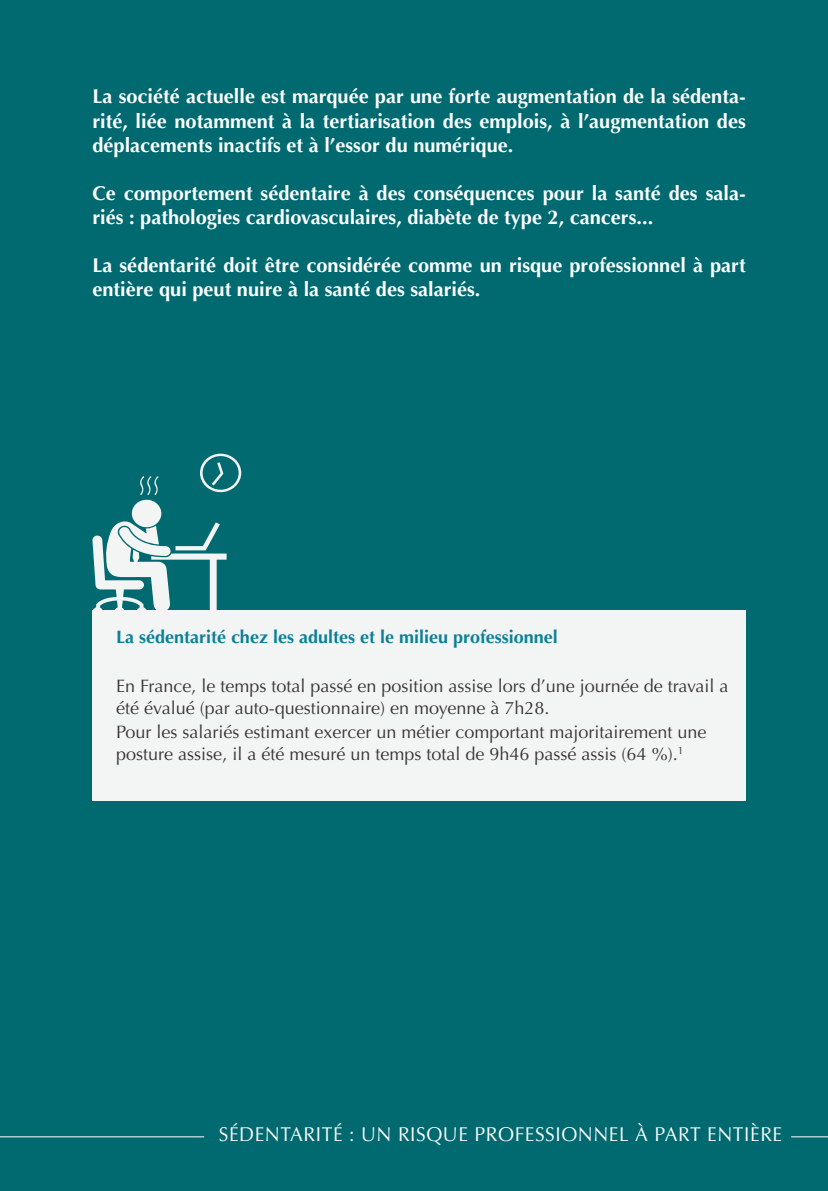
<style>
.page{position:relative;width:828px;height:1191px;background:#016a70}
.page>*{position:absolute;margin:0;border:0;box-sizing:border-box;transform-origin:0 0}
.t1{font:700 20px/24px "Optima";color:#fff}
.t2{font:20px "Optima";letter-spacing:.03em;color:#fff;scale:.96 1}
.t3{font:18px/21.6px "Optima";color:#363536}
.t4{font:700 18px "Optima";color:#0a8098}
.s1{font-size:28px;color:#016a70}
</style>
<div class="page">
<hr style="left:791px;top:1136px;width:37px;height:1px;background:#fff">
<hr style="left:0;top:1136px;width:204px;height:1px;background:#fff">
<div style="left:92px;top:610px;width:654px;height:191px;background:#f3f4f4"></div>
<svg style="left:92px;top:453px;width:149px;height:157px"></svg>
<p class="t1" style="left:92px;top:85px;width:655px;text-align:justify">La société actuelle est marquée par une forte augmentation de la sédenta&shy;rité, liée notamment à la tertiarisation des emplois, à l’augmentation des déplacements inactifs et à l’essor du numérique.</p>
<p class="t1" style="left:92px;top:181px;width:655px">Ce comportement sédentaire à des conséquences pour la santé des sala&shy;riés : pathologies cardiovasculaires, diabète de type 2, cancers...</p>
<p class="t1" style="left:92px;top:253px;width:655px">La sédentarité doit être considérée comme un risque professionnel à part entière qui peut nuire à la santé des salariés.</p>
<p class="t4" style="left:116px;top:627px;width:443px">La sédentarité chez les adultes et le milieu professionnel</p>
<p class="t3" style="left:116px;top:675px;width:614px">En France, le temps total passé en position assise lors d’une journée de travail a été évalué (par auto-questionnaire) en moyenne à 7h28.</p>
<p class="t3" style="left:116px;top:721px;width:592px">Pour les salariés estimant exercer un métier comportant majoritairement une posture assise, il a été mesuré un temps total de 9h46 passé assis (64 %).<sup>1</sup></p>
<p class="t2" style="left:219px;top:1123px;width:642px">SÉDENTARITÉ : UN RISQUE PROFESSIONNEL À PART ENTIÈRE <span class="s1">ÈRE</span></p>
</div>
